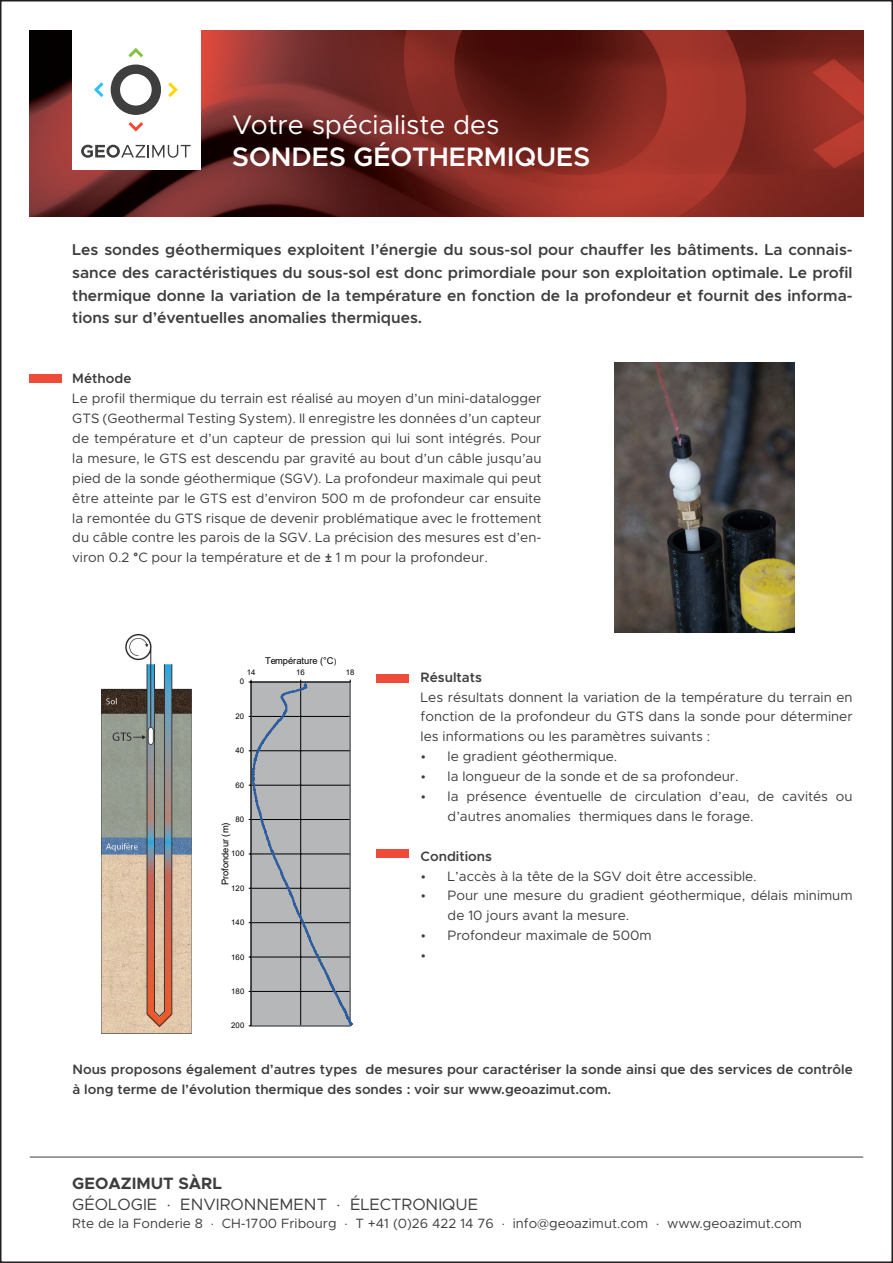
<style>
.page{position:relative;width:893px;height:1263px;background:#fff}
.page>*{position:absolute;margin:0;border:0;box-sizing:border-box;transform-origin:0 0}
.t1{font:26.85px "Metropolis";color:#fff}
.t2{font:600 26.85px "Metropolis";color:#fff}
.t3{font:16.5px "Metropolis";color:#3e3e3f}
.t4{font:700 16.5px "Metropolis";color:#3e3e3f}
.t5{font:600 15.75px/22.5px "Metropolis";color:#3e3e3f;text-align:justify}
.t6{font:13.65px/20px "Metropolis";color:#3e3e3f;text-align:justify}
.t7{font:600 13.65px/20px "Metropolis";color:#3e3e3f}
.t8{font:13.5px "Metropolis";color:#3e3e3f}
.t9{font:9.3px "Arial";color:#000001}
.t10{font:7.8px "Arial";color:#000001}
.s1{font-family:"Calibri";font-weight:700}
.s2{font-size:7.8px}
</style>
<div class="page">
<img style="left:615px;top:362px;width:179px;height:270px">
<div style="left:30px;top:374px;width:32px;height:9px;background:#ef4b3a"></div>
<div style="left:376px;top:674px;width:33px;height:9px;background:#ef4b3a"></div>
<div style="left:376px;top:849px;width:33px;height:9px;background:#ef4b3a"></div>
<img style="left:30px;top:30px;width:833px;height:186px">
<div style="left:72px;top:0;width:129px;height:169px;background:#fff"></div>
<svg style="left:81px;top:145px;width:110px;height:13px"></svg>
<svg style="left:111px;top:65px;width:50px;height:50px"></svg>
<svg style="left:128px;top:122px;width:15px;height:10px"></svg>
<svg style="left:168px;top:82px;width:10px;height:15px"></svg>
<svg style="left:128px;top:48px;width:15px;height:9px"></svg>
<svg style="left:94px;top:82px;width:10px;height:15px"></svg>
<hr style="left:30px;top:1157px;width:833px;height:1px;background:#3e3e3f">
<img style="left:101px;top:635px;width:91px;height:399px">
<svg style="left:248px;top:680px;width:105px;height:347px;background:#a9acaf"></svg>
<p class="t1" style="left:232px;top:108px;width:269px">Votre spécialiste des</p>
<p class="t2" style="left:232px;top:140px;width:359px">SONDES GÉOTHERMIQUES</p>
<p class="t5" style="left:72px;top:239px;width:782px">Les sondes géothermiques exploitent l’énergie du sous-sol pour chauffer les bâtiments. La connais&shy;sance des caractéristiques du sous-sol est donc primordiale pour son exploitation optimale. Le profil thermique donne la variation de la température en fonction de la profondeur et fournit des informa&shy;tions sur d’éventuelles anomalies thermiques.</p>
<p class="t7" style="left:72px;top:369px;width:61px">Méthode</p>
<p class="t6" style="left:72px;top:389px;width:471px">Le profil thermique du terrain est réalisé au moyen d’un mini-datalogger GTS (Geothermal Testing System). Il enregistre les données d’un capteur de température et d’un capteur de pression qui lui sont intégrés. Pour la mesure, le GTS est descendu par gravité au bout d’un câble jusqu’au pied de la sonde géothermique (SGV). La profondeur maximale qui peut être atteinte par le GTS est d’environ 500 m de profondeur car ensuite la remontée du GTS risque de devenir problématique avec le frottement du câble contre les parois de la SGV. La précision des mesures est d’en&shy;viron 0.2 <span class="s1">°</span>C pour la température et de <span class="s1">±</span> 1 m pour la profondeur.</p>
<p class="t9" style="left:265px;top:655px;width:73px">Température (°C<span class="s2">)</span></p>
<p class="t10" style="left:247px;top:667px;width:10px">14</p>
<p class="t10" style="left:296px;top:667px;width:10px">16</p>
<p class="t10" style="left:346px;top:667px;width:10px">18</p>
<p class="t10" style="left:240px;top:676px;width:6px">0</p>
<p class="t10" style="left:236px;top:711px;width:10px">20</p>
<p class="t10" style="left:236px;top:745px;width:10px">40</p>
<p class="t10" style="left:236px;top:779px;width:10px">60</p>
<p class="t10" style="left:236px;top:814px;width:10px">80</p>
<p class="t10" style="left:231px;top:848px;width:15px">100</p>
<p class="t10" style="left:231px;top:883px;width:15px">120</p>
<p class="t10" style="left:231px;top:917px;width:15px">140</p>
<p class="t10" style="left:231px;top:951px;width:15px">160</p>
<p class="t10" style="left:231px;top:986px;width:15px">180</p>
<p class="t10" style="left:231px;top:1020px;width:15px">200</p>
<p class="t9" style="left:219px;top:885px;width:64px;rotate:-90deg">Profondeur (m)</p>
<p class="t7" style="left:421px;top:667px;width:63px">Résultats</p>
<p class="t6" style="left:421px;top:687px;width:433px">Les résultats donnent la variation de la température du terrain en fonction de la profondeur du GTS dans la sonde pour déterminer les informations ou les paramètres suivants :</p>
<p class="t6" style="left:421px;top:746px;width:198px">• le gradient géothermique.</p>
<p class="t6" style="left:421px;top:766px;width:320px">• la longueur de la sonde et de sa profondeur.</p>
<p class="t6" style="left:448px;top:786px;width:406px;text-indent:-27px">• la présence éventuelle de circulation d’eau, de cavités ou d’autres anomalies thermiques dans le forage.</p>
<p class="t7" style="left:421px;top:846px;width:73px">Conditions</p>
<p class="t6" style="left:421px;top:866px;width:338px">• L’accès à la tête de la SGV doit être accessible.</p>
<p class="t6" style="left:448px;top:886px;width:406px;text-indent:-27px">• Pour une mesure du gradient géothermique, délais minimum de 10 jours avant la mesure.</p>
<p class="t6" style="left:421px;top:925px;width:233px">• Profondeur maximale de 500m</p>
<p class="t6" style="left:421px;top:945px;width:7px">•</p>
<p class="t7" style="left:72px;top:1060px;width:782px">Nous proposons également d’autres types de mesures pour caractériser la sonde ainsi que des services de contrôle à long terme de l’évolution thermique des sondes : voir sur www.geoazimut.com.</p>
<p class="t4" style="left:72px;top:1173px;width:151px">GEOAZIMUT SÀRL</p>
<p class="t3" style="left:72px;top:1194px;width:407px">GÉOLOGIE · ENVIRONNEMENT · ÉLECTRONIQUE</p>
<p class="t8" style="left:72px;top:1215px;width:731px">Rte de la Fonderie 8 · CH-1700 Fribourg · T +41 (0)26 422 14 76 · info@geoazimut.com · www.geoazimut.com</p>
</div>
